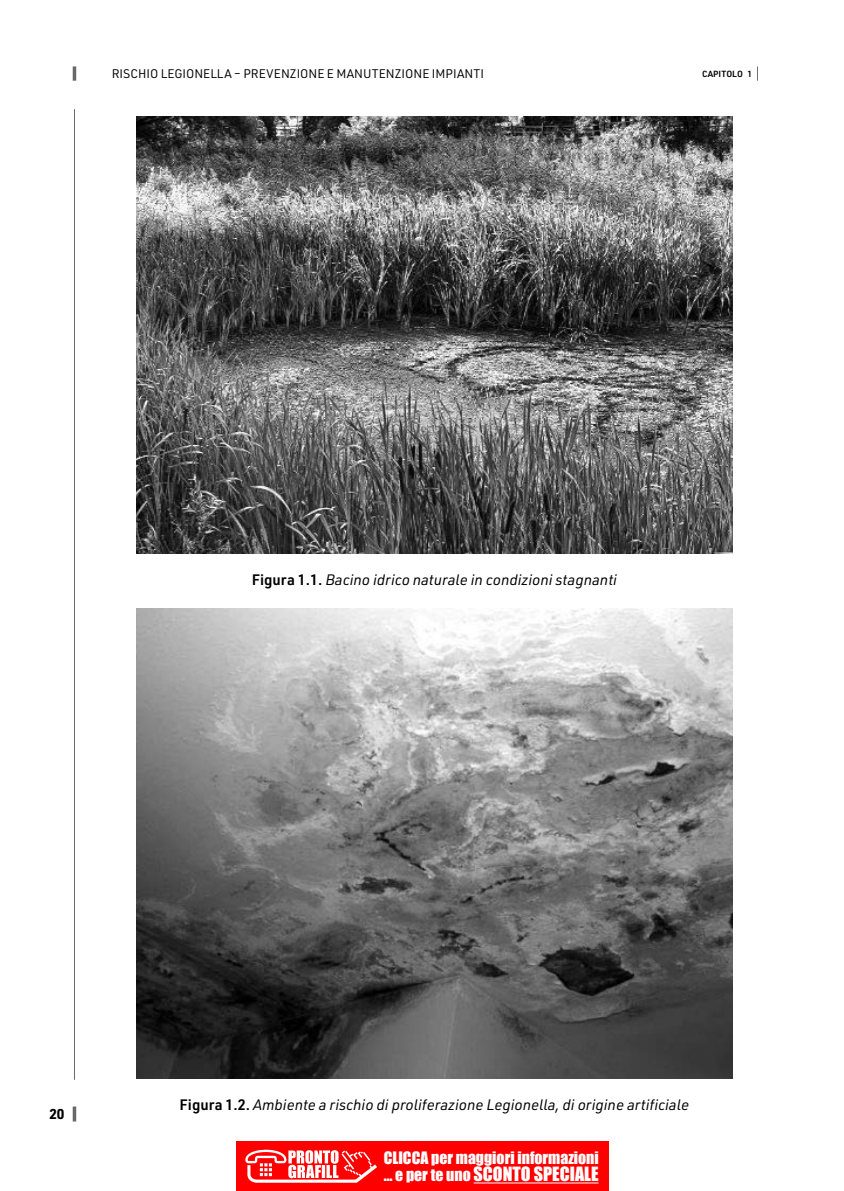
<style>
.page{position:relative;width:844px;height:1191px;background:#fff}
.page>*{position:absolute;margin:0;border:0;box-sizing:border-box;transform-origin:0 0}
.t1{font:18.03px "Impact";color:#fff}
.t2{font:15.75px "Impact";color:#fff}
.t3{font:italic 14.88px "URWDIN";color:#000}
.t4{font:700 14px "URWDIN";color:#000}
.t5{font:12.25px "URWDIN";color:#000}
.t6{font:600 8.75px "URWDIN";letter-spacing:.015em;color:#000}
.s1{font-weight:600;font-style:normal}
.s2{font-size:15.75px}
</style>
<div class="page">
<hr style="left:74px;top:109px;width:1px;height:970px;background:#686868">
<hr style="left:73px;top:1106px;width:3px;height:15px;background:#686868">
<hr style="left:73px;top:66px;width:3px;height:15px;background:#686868">
<img style="left:136px;top:117px;width:596px;height:436px">
<img style="left:136px;top:608px;width:596px;height:470px">
<div style="left:236px;top:1141px;width:372px;height:50px;background:#f00"></div>
<hr style="left:473px;top:1182px;width:125px;height:1px;background:#fff">
<svg style="left:245px;top:1149px;width:132px;height:34px"></svg>
<p class="t5" style="left:112px;top:65px;width:374px">RISCHIO LEGIONELLA – PREVENZIONE E MANUTENZIONE IMPIANTI</p>
<p class="t6" style="left:702px;top:68px;width:51px">CAPITOLO 1</p>
<p class="t3" style="left:252px;top:569px;width:366px"><span class="s1">Figura 1.1.</span> Bacino idrico naturale in condizioni stagnanti</p>
<p class="t4" style="left:49px;top:1104px;width:17px">20</p>
<p class="t3" style="left:180px;top:1094px;width:511px"><span class="s1">Figura 1.2.</span> Ambiente a rischio di proliferazione Legionella, di origine artificiale</p>
<p class="t2" style="left:383px;top:1145px;width:216px">CLICCA per maggiori informazioni</p>
<p class="t1" style="left:383px;top:1160px;width:216px"><span class="s2">… e per te uno</span> SCONTO SPECIALE</p>
</div>
